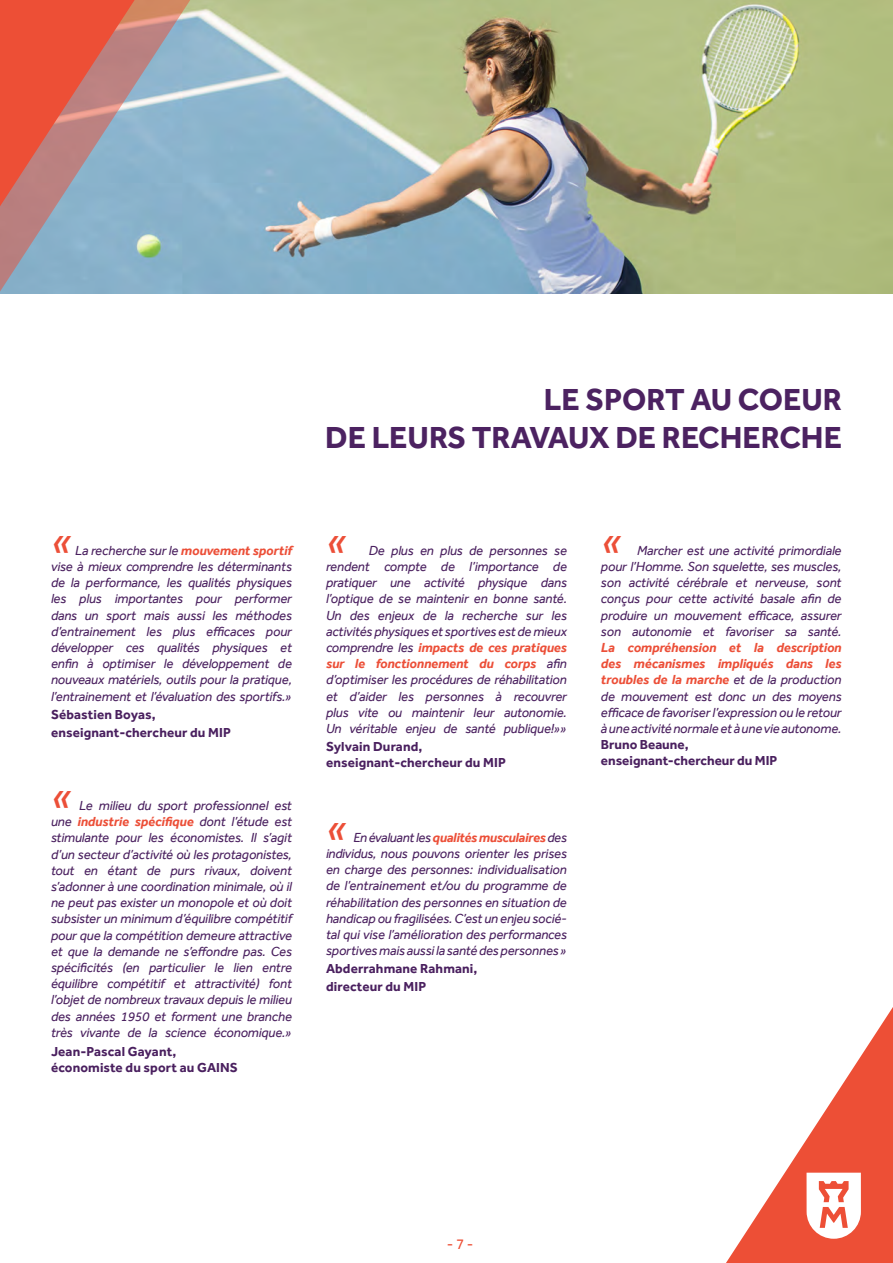
<style>
.page{position:relative;width:893px;height:1263px;background:#fff}
.page>*{position:absolute;margin:0;border:0;box-sizing:border-box;transform-origin:0 0}
.t1{font:italic 45px "Effra";color:#ec4f38}
.t2{font:700 31.5px "Effra";color:#4c2261}
.t3{font:15px "Effra";color:#ed4f36}
.t4{font:italic 13.5px/16.2px "Effra";letter-spacing:-.01em;color:#4a205f;text-align:justify}
.t5{font:700 13.5px "Effra";letter-spacing:.01em;color:#4a205f}
.s1{font-weight:700;color:#ec4f38}
.s2{font-weight:700;font-style:normal}
</style>
<div class="page">
<svg style="left:726px;top:1007px;width:167px;height:256px"></svg>
<svg style="left:806px;top:1173px;width:55px;height:66px"></svg>
<img style="left:203px;top:0;width:690px;height:293px">
<svg style="left:0;top:0;width:203px;height:294px;background:#92b0c3"></svg>
<svg style="left:0;top:0;width:149px;height:240px;background:#c27c79"></svg>
<p class="t2" style="left:544px;top:380px;width:300px">LE SPORT AU COEUR</p>
<p class="t2" style="left:325px;top:418px;width:518px">DE LEURS TRAVAUX DE RECHERCHE</p>
<p class="t1" style="left:51px;top:513px;width:23px">«</p>
<p class="t4" style="left:51px;top:542px;width:242px;text-indent:24px">La recherche sur le <span class="s1">mouvement sportif </span>vise à mieux comprendre les déterminants de la performance, les qualités physiques les plus importantes pour performer dans un sport mais aussi les méthodes d’entrainement les plus efficaces pour développer ces qualités physiques et enfin à optimiser le développement de nouveaux matériels, outils pour la pratique, l’entrainement et l’évaluation des sportifs.»</p>
<p class="t5" style="left:51px;top:706px;width:106px">Sébastien Boyas,</p>
<p class="t5" style="left:51px;top:724px;width:181px">enseignant-chercheur du MIP</p>
<p class="t1" style="left:51px;top:768px;width:23px">«</p>
<p class="t4" style="left:51px;top:797px;width:242px;text-indent:28px">Le milieu du sport professionnel est une <span class="s1">industrie spécifique</span> dont l’étude est stimulante pour les économistes. Il s’agit d’un secteur d’activité où les protagonistes, tout en étant de purs rivaux, doivent s’adonner à une coordination minimale, où il ne peut pas exister un monopole et où doit subsister un minimum d’équilibre compétitif pour que la compétition demeure attractive et que la demande ne s’effondre pas. Ces spécificités (en particulier le lien entre équilibre compétitif et attractivité) font l’objet de nombreux travaux depuis le milieu des années 1950 et forment une branche très vivante de la science économique.»</p>
<p class="t5" style="left:51px;top:1043px;width:127px">Jean-Pascal Gayant,</p>
<p class="t5" style="left:51px;top:1060px;width:188px">économiste du sport au GAINS</p>
<p class="t1" style="left:326px;top:513px;width:23px">«</p>
<p class="t4" style="left:326px;top:542px;width:242px;text-indent:43px">De plus en plus de personnes se rendent compte de l’importance de pratiquer une activité physique dans l’optique de se maintenir en bonne santé.<br>Un des enjeux de la recherche sur les activités physiques et sportives est de mieux comprendre les <span class="s1">impacts de ces pratiques sur le fonctionnement du corps</span> afin d’optimiser les procédures de réhabilitation et d’aider les personnes à recouvrer plus vite ou maintenir leur autonomie.<br>Un véritable enjeu de santé publique!»»</p>
<p class="t5" style="left:326px;top:738px;width:98px">Sylvain Durand,</p>
<p class="t5" style="left:326px;top:754px;width:181px">enseignant-chercheur du MIP</p>
<p class="t1" style="left:326px;top:800px;width:23px">«</p>
<p class="t4" style="left:326px;top:829px;width:242px;text-indent:27px">En évaluant les <span class="s1">qualités musculaires</span> des individus, nous pouvons orienter les prises en charge des personnes: individualisation de l’entrainement et/ou du programme de réhabilitation des personnes en situation de handicap ou fragilisées. C’est un enjeu socié&shy;tal qui vise l’amélioration des performances sportives mais aussi la santé des personnes »</p>
<p class="t5" style="left:326px;top:960px;width:153px">Abderrahmane Rahmani,</p>
<p class="t5" style="left:326px;top:978px;width:102px">directeur du MIP</p>
<p class="t1" style="left:601px;top:513px;width:23px">«</p>
<p class="t4" style="left:601px;top:542px;width:242px;text-indent:36px">Marcher est une activité primordiale pour l’Homme. Son squelette, ses muscles, son activité cérébrale et nerveuse, sont conçus pour cette activité basale afin de produire un mouvement efficace, assurer son autonomie et favoriser sa santé.<br><span class="s1">La compréhension et la description des mécanismes impliqués dans les troubles de la marche</span> et de la production de mouvement est donc un des moyens efficace de favoriser l’expression ou le retour à une activité normale et à une vie autonome.<br><span class="s2">Bruno Beaune,</span></p>
<p class="t5" style="left:601px;top:753px;width:178px">enseignant-chercheur du MIP</p>
<p class="t3" style="left:447px;top:1235px;width:28px">- 7 -</p>
</div>
